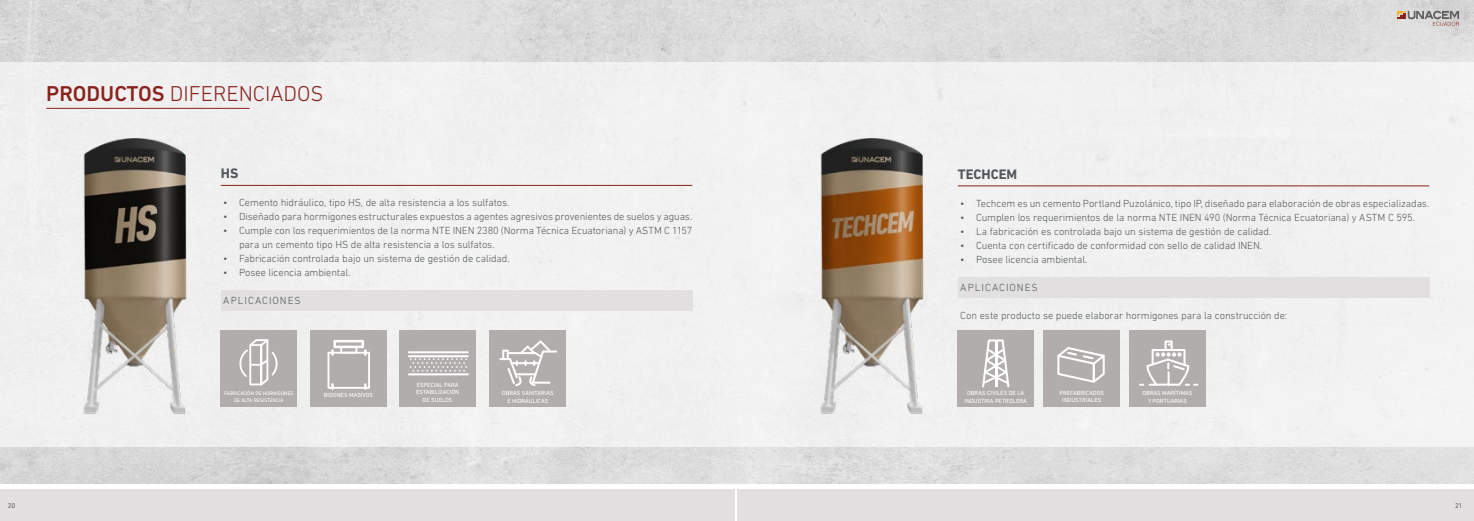
<style>
.page{position:relative;width:1474px;height:521px;background:#fff}
.page>*{position:absolute;margin:0;border:0;box-sizing:border-box;transform-origin:0 0}
.t1{font:300 21.88px "DIN Next LT Pro";color:#8a211c}
.t2{font:700 14px "DIN Next LT Pro";color:#52575a}
.t3{font:300 10.5px/14px "DIN Next LT Pro";letter-spacing:-.01em;color:#52575a}
.t4{font:300 10.5px "DIN Next LT Pro";letter-spacing:.095em;color:#52575a}
.t5{font:7px "DIN Next LT Pro";color:#605d60}
.t6{font:6.04px/7.3px "DIN Next LT Pro";color:#fff;text-align:center}
.t7{font:5.16px/6.2px "DIN Next LT Pro";color:#fff;text-align:center}
.s1{font-weight:500}
</style>
<div class="page">
<img style="left:0;top:0;width:1473px;height:484px">
<div style="left:0;top:62px;width:1473px;height:384px;background:#f1f1f1"></div>
<hr style="left:221px;top:185px;width:471px;height:1px;background:#8a211c">
<img style="left:83px;top:138px;width:104px;height:276px">
<div style="left:221px;top:290px;width:471px;height:21px;background:#e1dfe0"></div>
<hr style="left:46px;top:108px;width:204px;height:1px;background:#8a211c">
<div style="left:220px;top:331px;width:77px;height:76px;background:#b2adad"></div>
<svg style="left:239px;top:339px;width:39px;height:47px"></svg>
<div style="left:310px;top:331px;width:76px;height:76px;background:#b2adad"></div>
<div style="left:327px;top:352px;width:43px;height:37px;border:2px solid #fff"></div>
<div style="left:340px;top:346px;width:17px;height:8px;border:2px solid #fff"></div>
<div style="left:333px;top:340px;width:31px;height:8px;border:3px solid #fff"></div>
<svg style="left:331px;top:350px;width:3px;height:5px"></svg>
<svg style="left:331px;top:384px;width:3px;height:5px"></svg>
<div style="left:400px;top:331px;width:76px;height:76px;background:#b2adad"></div>
<hr style="left:409px;top:351px;width:59px;height:2px;background:#fff">
<hr style="left:409px;top:355px;width:59px;height:2px;background:#fff">
<hr style="left:409px;top:373px;width:59px;height:2px;background:#fff">
<svg style="left:410px;top:358px;width:57px;height:14px"></svg>
<div style="left:489px;top:331px;width:77px;height:76px;background:#b2adad"></div>
<svg style="left:499px;top:340px;width:58px;height:46px"></svg>
<hr style="left:957px;top:185px;width:472px;height:1px;background:#8a211c">
<img style="left:801px;top:138px;width:156px;height:276px">
<div style="left:957px;top:277px;width:472px;height:21px;background:#e1dfe0"></div>
<div style="left:957px;top:331px;width:76px;height:76px;background:#b2adad"></div>
<svg style="left:982px;top:339px;width:28px;height:49px"></svg>
<hr style="left:994px;top:340px;width:3px;height:47px;background:#fff">
<div style="left:1043px;top:331px;width:76px;height:76px;background:#b2adad"></div>
<svg style="left:1057px;top:347px;width:48px;height:36px"></svg>
<div style="left:1129px;top:331px;width:76px;height:76px;background:#b2adad"></div>
<div style="left:1164px;top:340px;width:8px;height:11px;border:2px solid #fff"></div>
<svg style="left:1139px;top:343px;width:58px;height:43px"></svg>
<div style="left:0;top:489px;width:735px;height:32px;background:#e1dfe0"></div>
<div style="left:737px;top:489px;width:736px;height:32px;background:#e1dfe0"></div>
<svg style="left:1396px;top:11px;width:62px;height:15px"></svg>
<h1 class="t1" style="left:46px;top:81px;width:279px"><span class="s1">PRODUCTOS</span> DIFERENCIADOS</h1>
<h2 class="t2" style="left:221px;top:165px;width:19px">HS</h2>
<p class="t3" style="left:223px;top:195px;width:287px">• Cemento hidráulico, tipo HS, de alta resistencia a los sulfatos.</p>
<p class="t3" style="left:223px;top:209px;width:470px">• Diseñado para hormigones estructurales expuestos a agentes agresivos provenientes de suelos y aguas.</p>
<p class="t3" style="left:239px;top:223px;width:455px;text-indent:-16px">• Cumple con los requerimientos de la norma NTE INEN 2380 (Norma Técnica Ecuatoriana) y ASTM C 1157 para un cemento tipo HS de alta resistencia a los sulfatos.</p>
<p class="t3" style="left:223px;top:251px;width:288px">• Fabricación controlada bajo un sistema de gestión de calidad.</p>
<p class="t3" style="left:223px;top:265px;width:129px">• Posee licencia ambiental.</p>
<p class="t4" style="left:223px;top:294px;width:79px">APLICACIONES</p>
<p class="t7" style="left:224px;top:390px;width:71px">FABRICACIÓN DE HORMIGONES<br>DE ALTA RESISTENCIA</p>
<p class="t6" style="left:324px;top:391px;width:51px">BIDONES MASIVOS</p>
<p class="t6" style="left:416px;top:381px;width:44px">ESPECIAL PARA<br>ESTABILIZACIÓN<br>DE SUELOS</p>
<p class="t6" style="left:502px;top:389px;width:53px">OBRAS SANITARIAS<br>E HIDRÁULICAS</p>
<h2 class="t2" style="left:957px;top:166px;width:61px">TECHCEM</h2>
<p class="t3" style="left:960px;top:196px;width:470px">• Techcem es un cemento Portland Puzolánico, tipo IP, diseñado para elaboración de obras especializadas.</p>
<p class="t3" style="left:960px;top:210px;width:456px">• Cumplen los requerimientos de la norma NTE INEN 490 (Norma Técnica Ecuatoriana) y ASTM C 595.</p>
<p class="t3" style="left:960px;top:224px;width:312px">• La fabricación es controlada bajo un sistema de gestión de calidad.</p>
<p class="t3" style="left:960px;top:238px;width:303px">• Cuenta con certificado de conformidad con sello de calidad INEN.</p>
<p class="t3" style="left:960px;top:252px;width:129px">• Posee licencia ambiental.</p>
<p class="t4" style="left:960px;top:281px;width:79px">APLICACIONES</p>
<p class="t3" style="left:960px;top:308px;width:328px">Con este producto se puede elaborar hormigones para la construcción de:</p>
<p class="t6" style="left:964px;top:389px;width:64px">OBRAS CIVILES DE LA<br>INDUSTRIA PETROLERA</p>
<p class="t6" style="left:1059px;top:389px;width:46px">PREFABRICADOS<br>INDUSTRIALES</p>
<p class="t6" style="left:1142px;top:389px;width:52px">OBRAS MARÍTIMAS<br>Y PORTUARIAS</p>
<p class="t5" style="left:8px;top:502px;width:9px">20</p>
<p class="t5" style="left:1455px;top:502px;width:9px">21</p>
</div>
